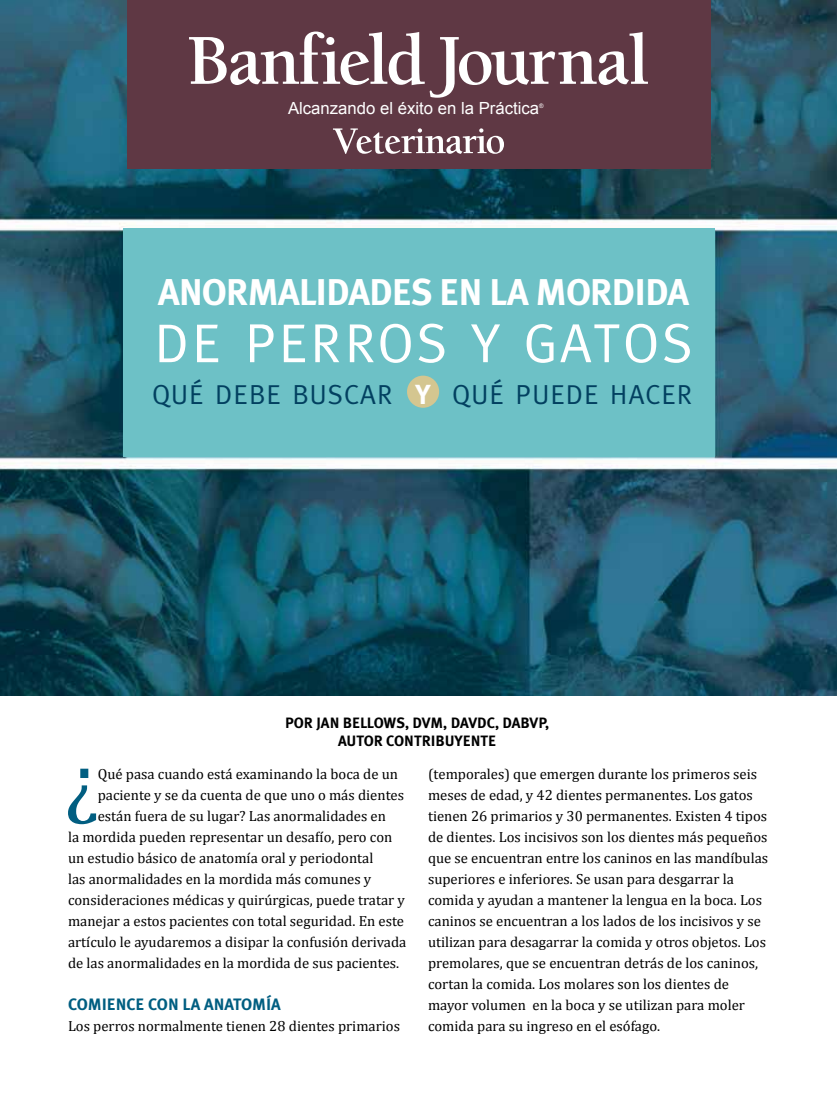
<style>
.page{position:relative;width:837px;height:1107px;background:#fff}
.page>*{position:absolute;margin:0;border:0;box-sizing:border-box;transform-origin:0 0}
.t1{font:82.35px "Cambria";color:#015e81}
.t2{font:55.05px "Meta";letter-spacing:.055em;color:#fff}
.t3{font:700 37.2px "Meta Plus";letter-spacing:-.025em;color:#fff}
.t4{font:27.6px "Meta";letter-spacing:.045em;color:#024060}
.t5{font:16.8px "Arial";color:#fff}
.t6{font:700 16.5px "Meta Plus";color:#005e81}
.t7{font:700 15px/18px "Meta Plus";color:#000;text-align:center}
.t8{font:14.7px/21px "Cambria";color:#000}
.t9{font:6.15px "Arial";color:#fff}
.s1{font-weight:700;color:#fff}
</style>
<div class="page">
<img style="left:0;top:0;width:837px;height:696px">
<div style="left:127px;top:0;width:583px;height:169px;background:#5f3844"></div>
<svg style="left:189px;top:32px;width:459px;height:66px"></svg>
<svg style="left:333px;top:128px;width:171px;height:26px"></svg>
<div style="left:124px;top:229px;width:591px;height:228px;background:#6dc1c6"></div>
<div style="left:407px;top:376px;width:32px;height:32px;background:#d4c690;border-radius:50%"></div>
<p class="t5" style="left:288px;top:98px;width:253px">Alcanzando el éxito en la Práctica</p>
<p class="t9" style="left:539px;top:102px;width:6px">®</p>
<h3 class="t3" style="left:158px;top:270px;width:532px">ANORMALIDADES EN LA MORDIDA</h3>
<h2 class="t2" style="left:154px;top:311px;width:540px">DE PERROS Y GATOS</h2>
<h3 class="t4" style="left:152px;top:378px;width:542px">QUÉ DEBE BUSCAR <span class="s1">Y</span> QUÉ PUEDE HACER</h3>
<p class="t7" style="left:285px;top:714px;width:265px">POR JAN BELLOWS, DVM, DAVDC, DABVP,<br>AUTOR CONTRIBUYENTE</p>
<h1 class="t1" style="left:65px;top:731px;width:36px">¿</h1>
<p class="t8" style="left:98px;top:763px;width:302px">Qué pasa cuando está examinando la boca de un</p>
<p class="t8" style="left:98px;top:784px;width:308px">paciente y se da cuenta de que uno o más dientes</p>
<p class="t8" style="left:98px;top:805px;width:290px">están fuera de su lugar? Las anormalidades en</p>
<p class="t8" style="left:68px;top:826px;width:326px">la mordida pueden representar un desafío, pero con</p>
<p class="t8" style="left:68px;top:847px;width:307px">un estudio básico de anatomía oral y periodontal</p>
<p class="t8" style="left:68px;top:868px;width:305px">las anormalidades en la mordida más comunes y</p>
<p class="t8" style="left:68px;top:889px;width:338px">consideraciones médicas y quirúrgicas, puede tratar y</p>
<p class="t8" style="left:68px;top:910px;width:338px">manejar a estos pacientes con total seguridad. En este</p>
<p class="t8" style="left:68px;top:931px;width:340px">artículo le ayudaremos a disipar la confusión derivada</p>
<p class="t8" style="left:68px;top:952px;width:333px">de las anormalidades en la mordida de sus pacientes.</p>
<p class="t6" style="left:68px;top:995px;width:214px">COMIENCE CON LA ANATOMÍA</p>
<p class="t8" style="left:68px;top:1015px;width:334px">Los perros normalmente tienen 28 dientes primarios</p>
<p class="t8" style="left:428px;top:763px;width:342px">(temporales) que emergen durante los primeros seis meses de edad, y 42 dientes permanentes. Los gatos tienen 26 primarios y 30 permanentes. Existen 4 tipos de dientes. Los incisivos son los dientes más pequeños que se encuentran entre los caninos en las mandíbulas superiores e inferiores. Se usan para desgarrar la comida y ayudan a mantener la lengua en la boca. Los caninos se encuentran a los lados de los incisivos y se utilizan para desagarrar la comida y otros objetos. Los premolares, que se encuentran detrás de los caninos, cortan la comida. Los molares son los dientes de mayor volumen en la boca y se utilizan para moler comida para su ingreso en el esófago.</p>
</div>
